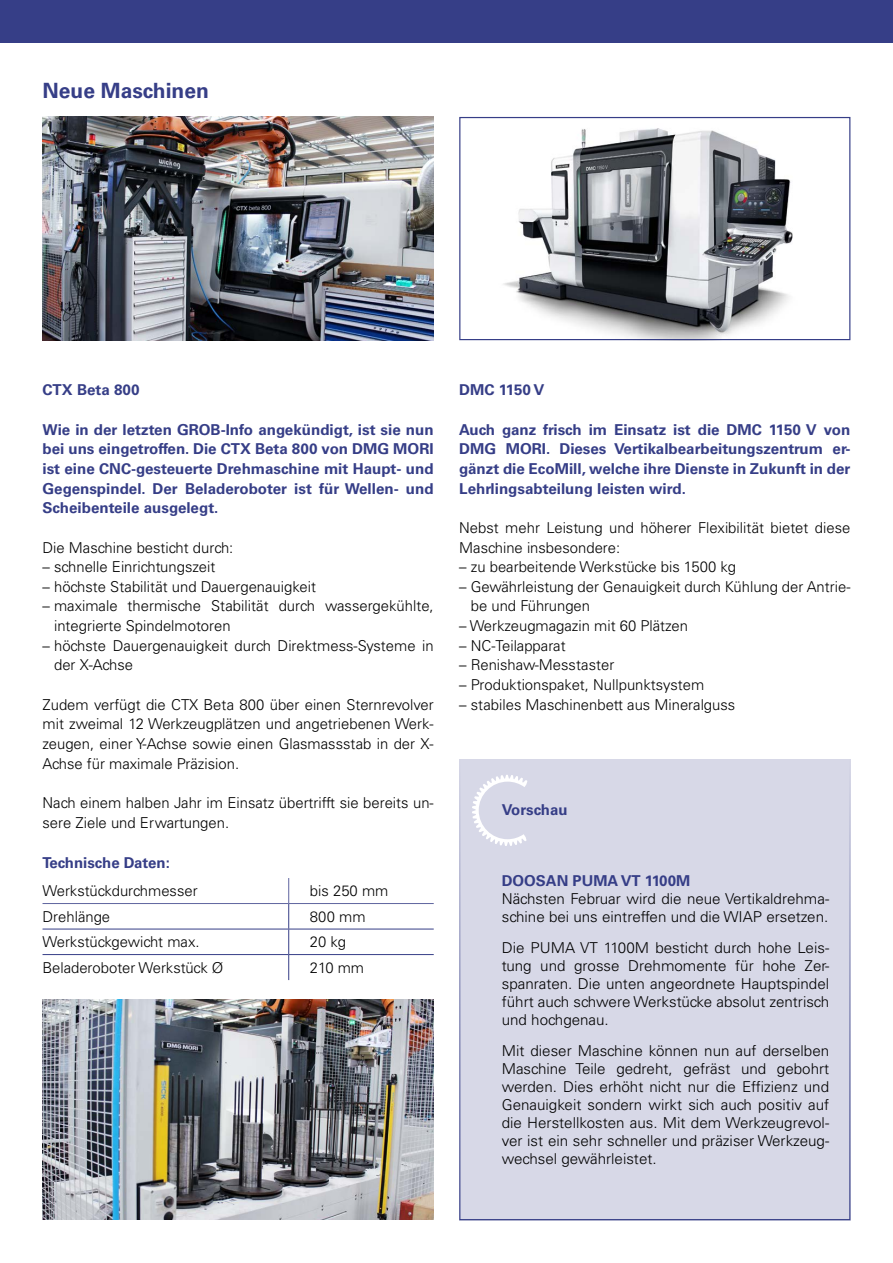
<style>
.page{position:relative;width:893px;height:1263px;background:#fff}
.page>*{position:absolute;margin:0;border:0;box-sizing:border-box;transform-origin:0 0}
.t1{font:700 21px "Univers LT Std";color:#363e87}
.t2{font:300 15px/18px "Univers LT Std";color:#000}
.t3{font:700 15px/19.6px "Univers LT Std";color:#363e87;text-align:justify}
</style>
<div class="page">
<div style="left:0;top:0;width:893px;height:43px;background:#363e87"></div>
<hr style="left:43px;top:903px;width:246px;height:1px;background:#5e649f">
<hr style="left:289px;top:903px;width:145px;height:1px;background:#5e649f">
<hr style="left:43px;top:929px;width:246px;height:1px;background:#363e87">
<hr style="left:289px;top:929px;width:145px;height:1px;background:#363e87">
<hr style="left:43px;top:954px;width:246px;height:1px;background:#363e87">
<svg style="left:288px;top:878px;width:1px;height:102px"></svg>
<hr style="left:289px;top:954px;width:145px;height:1px;background:#363e87">
<img style="left:503px;top:128px;width:290px;height:210px">
<div style="left:459px;top:117px;width:391px;height:223px;border:1px solid #363e87"></div>
<img style="left:43px;top:117px;width:391px;height:223px">
<div style="left:459px;top:759px;width:391px;height:461px;background:#d7d8e7"></div>
<svg style="left:472px;top:775px;width:55px;height:71px"></svg>
<img style="left:43px;top:999px;width:391px;height:221px">
<h1 class="t1" style="left:43px;top:78px;width:168px">Neue Maschinen</h1>
<p class="t3" style="left:43px;top:380px;width:99px">CTX Beta 800</p>
<p class="t3" style="left:43px;top:420px;width:393px">Wie in der letzten GROB-Info angekündigt, ist sie nun bei uns eingetroffen. Die CTX Beta 800 von DMG MORI ist eine CNC-gesteuerte Drehmaschine mit Haupt- und Gegenspindel. Der Beladeroboter ist für Wellen- und Scheibenteile ausgelegt.</p>
<p class="t2" style="left:43px;top:538px;width:192px">Die Maschine besticht durch:</p>
<p class="t2" style="left:43px;top:558px;width:174px">– schnelle Einrichtungszeit</p>
<p class="t2" style="left:43px;top:577px;width:275px">– höchste Stabilität und Dauergenauigkeit</p>
<p class="t2" style="left:54px;top:596px;width:381px;line-height:19.6px;text-indent:-12px">– maximale thermische Stabilität durch wassergekühlte, integrierte Spindelmotoren</p>
<p class="t2" style="left:54px;top:636px;width:381px;line-height:19.6px;text-indent:-12px">– höchste Dauergenauigkeit durch Direktmess-Systeme in der X-Achse</p>
<p class="t2" style="left:43px;top:694px;width:393px;line-height:19.6px;text-align:justify">Zudem verfügt die CTX Beta 800 über einen Sternrevolver mit zweimal 12 Werkzeugplätzen und angetriebenen Werk&shy;zeugen, einer Y-Achse sowie einen Glasmassstab in der X-Achse für maximale Präzision.</p>
<p class="t2" style="left:43px;top:793px;width:393px;line-height:19.6px">Nach einem halben Jahr im Einsatz übertrifft sie bereits un&shy;sere Ziele und Erwartungen.</p>
<p class="t3" style="left:43px;top:853px;width:129px">Technische Daten:</p>
<p class="t2" style="left:43px;top:882px;width:157px">Werkstückdurchmesser</p>
<p class="t2" style="left:310px;top:882px;width:80px">bis 250 mm</p>
<p class="t2" style="left:43px;top:907px;width:69px">Drehlänge</p>
<p class="t2" style="left:310px;top:907px;width:57px">800 mm</p>
<p class="t2" style="left:43px;top:933px;width:159px">Werkstückgewicht max.</p>
<p class="t2" style="left:310px;top:933px;width:38px">20 kg</p>
<p class="t2" style="left:43px;top:959px;width:182px">Beladeroboter Werkstück Ø</p>
<p class="t2" style="left:310px;top:959px;width:56px">210 mm</p>
<p class="t3" style="left:459px;top:380px;width:87px">DMC 1150 V</p>
<p class="t3" style="left:459px;top:420px;width:393px">Auch ganz frisch im Einsatz ist die DMC 1150 V von DMG MORI. Dieses Vertikalbearbeitungszentrum er&shy;gänzt die EcoMill, welche ihre Dienste in Zukunft in der Lehrlingsabteilung leisten wird.</p>
<p class="t2" style="left:459px;top:518px;width:393px;line-height:19.6px">Nebst mehr Leistung und höherer Flexibilität bietet diese<br>Maschine insbesondere:</p>
<p class="t2" style="left:459px;top:558px;width:278px">– zu bearbeitende Werkstücke bis 1500 kg</p>
<p class="t2" style="left:471px;top:577px;width:381px;line-height:19.6px;text-indent:-12px">– Gewährleistung der Genauigkeit durch Kühlung der Antrie&shy;be und Führungen</p>
<p class="t2" style="left:459px;top:617px;width:230px">– Werkzeugmagazin mit 60 Plätzen</p>
<p class="t2" style="left:459px;top:636px;width:108px">– NC-Teilapparat</p>
<p class="t2" style="left:459px;top:656px;width:157px">– Renishaw-Messtaster</p>
<p class="t2" style="left:459px;top:676px;width:247px">– Produktionspaket, Nullpunktsystem</p>
<p class="t2" style="left:459px;top:695px;width:278px">– stabiles Maschinenbett aus Mineralguss</p>
<p class="t3" style="left:502px;top:799px;width:67px">Vorschau</p>
<p class="t3" style="left:502px;top:871px;width:190px">DOOSAN PUMA VT 1100M</p>
<p class="t2" style="left:502px;top:890px;width:329px">Nächsten Februar wird die neue Vertikaldrehma&shy;schine bei uns eintreffen und die WIAP ersetzen.</p>
<p class="t2" style="left:502px;top:939px;width:329px;text-align:justify">Die PUMA VT 1100M besticht durch hohe Leis&shy;tung und grosse Drehmomente für hohe Zer&shy;spanraten. Die unten angeordnete Hauptspindel führt auch schwere Werkstücke absolut zentrisch und hochgenau.</p>
<p class="t2" style="left:502px;top:1042px;width:329px;text-align:justify">Mit dieser Maschine können nun auf derselben Maschine Teile gedreht, gefräst und gebohrt werden. Dies erhöht nicht nur die Effizienz und Genauigkeit sondern wirkt sich auch positiv auf die Herstellkosten aus. Mit dem Werkzeugrevol&shy;ver ist ein sehr schneller und präziser Werkzeug&shy;wechsel gewährleistet.</p>
</div>
